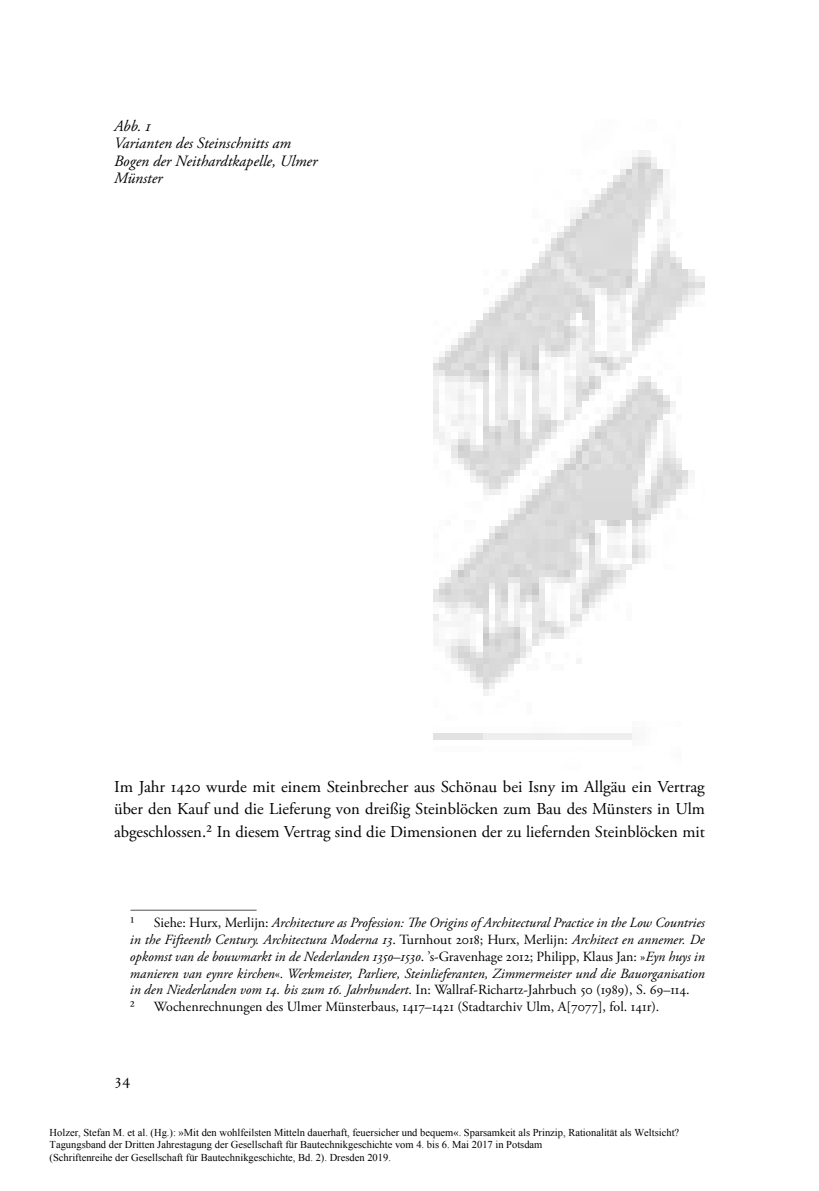
<style>
.page{position:relative;width:819px;height:1191px;background:#fff}
.page>*{position:absolute;margin:0;border:0;box-sizing:border-box;transform-origin:0 0}
.Standard_nach_Leerze{font:16.62px/22.8px "Adobe Garamond Pro";color:#000;text-align:justify}
.Abbildungslegende{font:italic 15.75px/17.5px "Adobe Garamond Pro";color:#000}
.Fußnotentext{font:italic 14px/16.8px "Adobe Garamond Pro";color:#000;text-align:justify}
.Fußnotentext-2{font:14px "Adobe Garamond Pro";color:#000}
.t1{font:10.5px/12.6px "Times New Roman";color:#000}
.s1{color:#fff}
.s2{font-style:normal}
</style>
<div class="page">
<hr style="left:130px;top:909px;width:126px;height:2px;background:#7c7c7c">
<img style="left:433px;top:150px;width:271px;height:590px">
<p class="Abbildungslegende" style="left:114px;top:117px;width:205px">Abb. 1<br>Varianten des Steinschnitts am<br>Bogen der Neithardtkapelle, Ulmer<br>Münster</p>
<p class="Standard_nach_Leerze" style="left:114px;top:775px;width:592px">Im Jahr 1420 wurde mit einem Steinbrecher aus Schönau bei Isny im Allgäu ein Vertrag über den Kauf und die Lieferung von dreißig Steinblöcken zum Bau des Münsters in Ulm abgeschlossen.<span class="s1">1</span>2 In diesem Vertrag sind die Dimensionen der zu liefernden Steinblöcken mit</p>
<p class="Fußnotentext" style="left:130px;top:914px;width:576px;text-indent:24px"><span class="s2">Siehe: Hurx, Merlijn:</span> Architecture as Profession: The Origins of Architectural Practice in the Low Countries in the Fifteenth Century. Architectura Moderna 13<span class="s2">. Turnhout 2018; Hurx, Merlijn:</span> Architect en annemer. De opkomst van de bouwmarkt in de Nederlanden 1350–1530<span class="s2">. ’s-Gravenhage 2012; Philipp, Klaus Jan: »</span>Eyn huys in manieren van eynre kirchen<span class="s2">«</span>. Werkmeister, Parliere, Steinlieferanten, Zimmermeister und die Bauorganisation in den Niederlanden vom 14. bis zum 16. Jahrhundert<span class="s2">. In: Wallraf-Richartz-Jahrbuch 50 (1989), S. 69–114.</span></p>
<p class="Fußnotentext-2" style="left:130px;top:998px;width:7px">2</p>
<p class="Fußnotentext-2" style="left:154px;top:998px;width:507px">Wochenrechnungen des Ulmer Münsterbaus, 1417–1421 (Stadtarchiv Ulm, A[7077], fol. 141r).</p>
<p class="Fußnotentext-2" style="left:130px;top:914px;width:7px">1</p>
<p class="Standard_nach_Leerze" style="left:114px;top:1068px;width:18px">34</p>
<p class="t1" style="left:50px;top:1125px;width:631px">Holzer, Stefan M. et al. (Hg.): »Mit den wohlfeilsten Mitteln dauerhaft, feuersicher und bequem«. Sparsamkeit als Prinzip, Rationalität als Weltsicht?<br>Tagungsband der Dritten Jahrestagung der Gesellschaft für Bautechnikgeschichte vom 4. bis 6. Mai 2017 in Potsdam<br>(Schriftenreihe der Gesellschaft für Bautechnikgeschichte, Bd. 2). Dresden 2019.</p>
</div>
